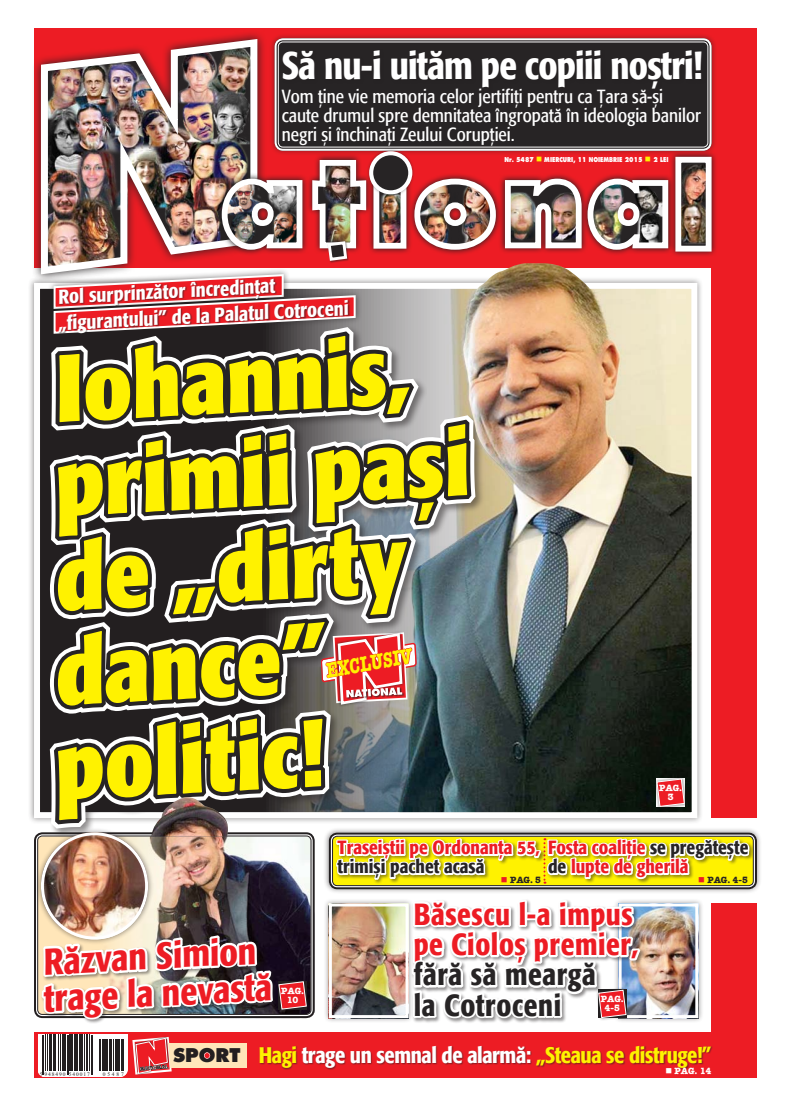
<style>
.page{position:relative;width:791px;height:1106px;background:#fff}
.page>*{position:absolute;margin:0;border:0;box-sizing:border-box;transform-origin:0 0}
.t1{font:700 condensed 94.3px/94.3px "R Formata";color:#fff200}
.t2{font:500 condensed 38.3px "R Formata";letter-spacing:-.02em;color:#fff}
.t3{font:500 condensed 37px/36.9px "R Formata";color:#ed1c24}
.t4{font:500 condensed 30.4px/30.3px "R Formata";letter-spacing:.02em;color:#ed1c24}
.t5{font:500 condensed 30.4px/30.3px "R Formata";letter-spacing:.02em;color:#272425}
.t6{font:500 condensed 22.4px "R Formata";letter-spacing:-.02em;color:#fff200}
.t7{font:21.4px "American Type Writer Bold Rom";color:#fff200;scale:.73 1}
.t8{font:500 condensed 20px/26px "R Formata";color:#fff}
.t9{font:500 condensed 19px/19px "R Formata";color:#ed1c24}
.t10{font:18.9px/18.9px "R Formata Condensed";color:#fff}
.t11{font:18.5px "Futura Extra Bold Rom";color:#231f20}
.t12{font:9px/9px "American Type Writer Bold Rom";color:#fff;text-align:center}
.t13{font:9px "American Type Writer Bold Rom";color:#272425}
.t14{font:6.6px "Futura Extra Bold Rom";color:#fff;scale:.8 1}
.t15{font:5.5px "Times New Roman";letter-spacing:.18em;color:#231f20}
.s1{color:#fff200}
.s2{color:#272425}
.s3{color:#ed1c24}
.s4{color:#fff}
</style>
<div class="page">
<div style="left:712px;top:28px;width:45px;height:790px;background:#ed1c24"></div>
<div style="left:712px;top:903px;width:45px;height:174px;background:#ed1c24"></div>
<div style="left:34px;top:28px;width:723px;height:240px;background:#ed1c24"></div>
<div style="left:269px;top:33px;width:482px;height:158px;background:#231f20;opacity:.5"></div>
<div style="left:276px;top:39px;width:434px;height:111px;background:#272425;border-radius:8px"></div>
<div style="left:275px;top:38px;width:436px;height:113px;border:2px solid #fff;border-radius:8px"></div>
<div style="left:278px;top:42px;width:430px;height:105px;border:1px solid #fff;border-radius:5px"></div>
<div style="left:282px;top:49px;width:477px;height:54px;background:#231f20"></div>
<svg style="left:34px;top:33px;width:238px;height:243px"></svg>
<img style="left:37px;top:35px;width:224px;height:241px">
<svg style="left:592px;top:172px;width:77px;height:83px"></svg>
<svg style="left:669px;top:150px;width:53px;height:106px"></svg>
<img style="left:682px;top:164px;width:22px;height:80px">
<div style="left:675px;top:157px;width:36px;height:94px;border:6px solid #fff"></div>
<svg style="left:215px;top:172px;width:4px;height:88px"></svg>
<svg style="left:306px;top:154px;width:60px;height:3px"></svg>
<svg style="left:369px;top:202px;width:39px;height:52px"></svg>
<img style="left:380px;top:202px;width:19px;height:40px">
<div style="left:373px;top:181px;width:33px;height:68px;border:6px solid #fff"></div>
<div style="left:366px;top:148px;width:54px;height:54px;background:#231f20;opacity:.5"></div>
<div style="left:371px;top:153px;width:39px;height:39px;background:#272425;border-radius:50%"></div>
<div style="left:369px;top:151px;width:43px;height:43px;border:4px solid #fff;border-radius:50%"></div>
<svg style="left:408px;top:172px;width:91px;height:83px"></svg>
<div style="left:499px;top:172px;width:93px;height:87px;background:linear-gradient(to right,#eb1c24,#ec1c24)"></div>
<img style="left:411px;top:176px;width:260px;height:77px">
<div style="left:327px;top:241px;width:26px;height:26px;background:#231f20;opacity:.5"></div>
<img style="left:219px;top:157px;width:150px;height:105px">
<div style="left:323px;top:827px;width:468px;height:102px;background:#231f20;opacity:.5"></div>
<div style="left:546px;top:837px;width:245px;height:62px;background:#231f20;opacity:.5"></div>
<div style="left:47px;top:268px;width:247px;height:52px;background:#231f20;opacity:.5"></div>
<div style="left:35px;top:826px;width:123px;height:123px;background:#231f20;opacity:.5"></div>
<img style="left:38px;top:273px;width:714px;height:805px">
<img style="left:151px;top:797px;width:77px;height:39px">
<h2 class="t2" style="left:282px;top:44px;width:422px">Să nu-i uităm pe copiii noştri!</h2>
<p class="t10" style="left:282px;top:87px;width:421px">Vom ţine vie memoria celor jertifiţi pentru ca Ţara să-şi caute drumul spre demnitatea îngropată în ideologia banilor negri şi închinaţi Zeului Corupţiei.</p>
<p class="t14" style="left:504px;top:155px;width:203px">NR. 5487 <span class="s1">■</span> MIERCURI, 11 NOIEMBRIE 2015 <span class="s1">■</span> 2 LEI</p>
<p class="t8" style="left:56px;top:284px;width:292px;rotate:-3deg">Rol surprinzător încredințat „figurantului” de la Palatul Cotroceni</p>
<h1 class="t1" style="left:32px;top:345px;width:431px;rotate:-3deg">Iohannis, primii pași de „dirty dance” politic!</h1>
<p class="t7" style="left:323px;top:657px;width:121px;rotate:-10deg">EXCLUSIV</p>
<p class="t12" style="left:659px;top:783px;width:24px">PAG.<br>3</p>
<h3 class="t3" style="left:40px;top:944px;width:230px;rotate:-3deg">Răzvan Simion trage la nevastă</h3>
<p class="t12" style="left:281px;top:986px;width:24px">PAG.<br>10</p>
<p class="t9" style="left:338px;top:838px;width:412px">Traseiștii pe Ordonanța 55, Fosta coaliție <span class="s2">se pregătește trimiși pachet acasă</span></p>
<p class="t13" style="left:501px;top:873px;width:42px"><span class="s3">■</span> PAG. 5</p>
<p class="t13" style="left:698px;top:873px;width:51px"><span class="s3">■</span> PAG. 4-5</p>
<p class="t9" style="left:548px;top:857px;width:142px"><span class="s2">de</span> lupte de gherilă</p>
<h3 class="t4" style="left:414px;top:899px;width:226px">Băsescu l-a impus pe Cioloș premier,</h3>
<h3 class="t5" style="left:414px;top:960px;width:184px">fără să meargă la Cotroceni</h3>
<p class="t12" style="left:601px;top:994px;width:24px">PAG.<br>4-5</p>
<p class="t15" style="left:40px;top:1070px;width:52px">5 948490 540017</p>
<p class="t15" style="left:103px;top:1070px;width:22px">0524837</p>
<p class="t11" style="left:173px;top:1044px;width:69px">SPORT</p>
<p class="t6" style="left:259px;top:1042px;width:454px">Hagi <span class="s4">trage un semnal de alarmă:</span> „Steaua se distruge!”</p>
<p class="t12" style="left:665px;top:1066px;width:48px">■ PAG. 14</p>
</div>
